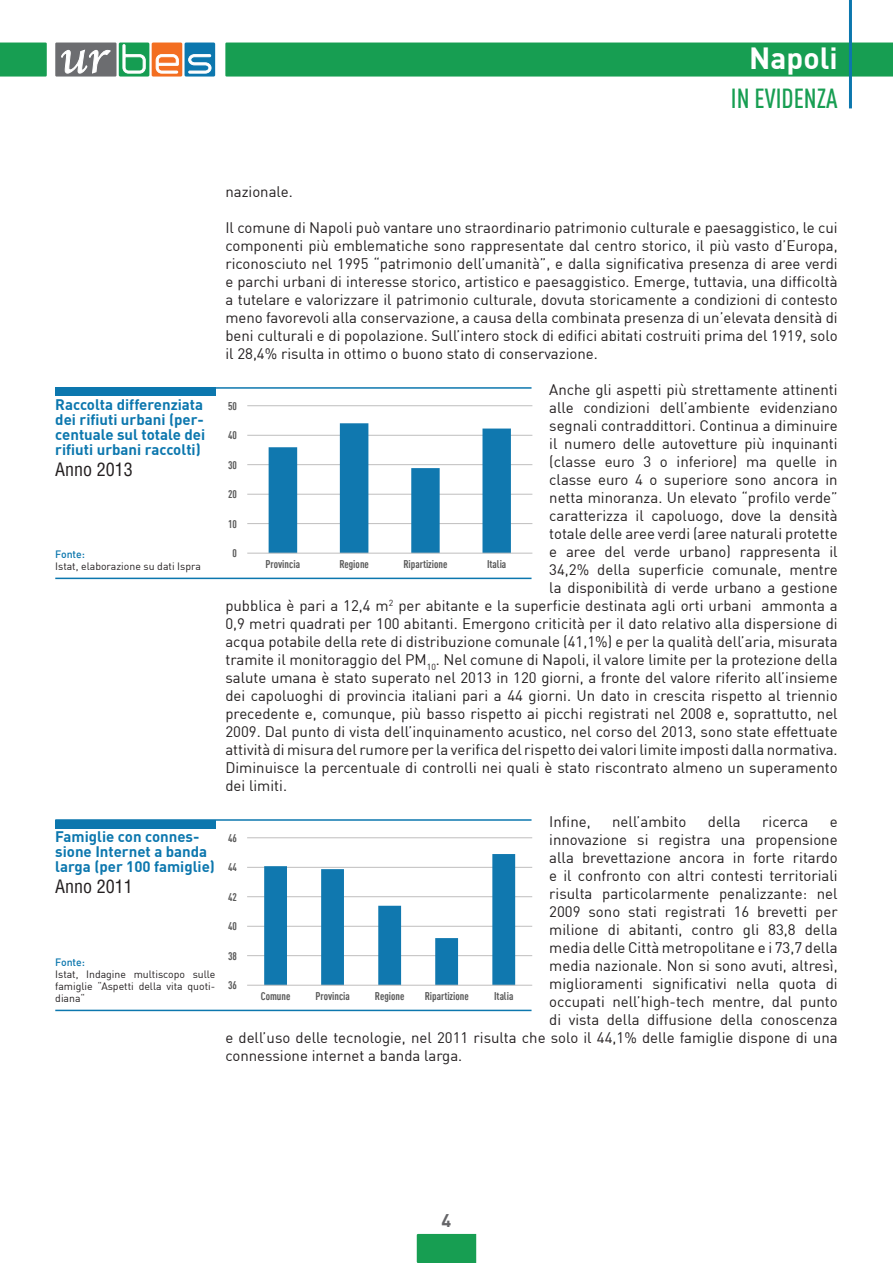
<style>
.page{position:relative;width:893px;height:1263px;background:#fff}
.page>*{position:absolute;margin:0;border:0;box-sizing:border-box;transform-origin:0 0}
.t1{font:700 30px "DIN";color:#fff}
.t2{font:500 27px "DIN Cond";color:#179e52}
.t3{font:condensed 18px "Helvetica LT Std";color:#231f20}
.t4{font:700 18px "DIN";color:#656568}
.t5{font:15px/18px "DIN";color:#231f20;text-align:justify}
.t6{font:700 15px/15px "DIN";color:#0c77ae}
.t7{font:700 10.95px "DIN Cond";color:#595959}
.t8{font:10.5px/12px "DIN";color:#231f20;text-align:justify}
.t9{font:500 10.5px "DIN";color:#0c77ae}
</style>
<div class="page">
<div style="left:55px;top:43px;width:62px;height:34px;background:#6c6d70"></div>
<div style="left:119px;top:43px;width:30px;height:34px;background:#159d52;border-radius:2px"></div>
<div style="left:152px;top:43px;width:30px;height:34px;background:#f36e21;border-radius:2px"></div>
<div style="left:185px;top:43px;width:30px;height:34px;background:#0c77ae;border-radius:2px"></div>
<svg style="left:123px;top:44px;width:23px;height:30px"></svg>
<svg style="left:156px;top:54px;width:23px;height:20px"></svg>
<svg style="left:188px;top:54px;width:23px;height:20px"></svg>
<svg style="left:61px;top:49px;width:50px;height:24px"></svg>
<div style="left:225px;top:43px;width:668px;height:34px;background:#179e52"></div>
<div style="left:0;top:43px;width:47px;height:34px;background:#179e52"></div>
<div style="left:417px;top:1234px;width:59px;height:29px;background:#179e52"></div>
<hr style="left:849px;top:0;width:3px;height:108px;background:#0c77ae">
<hr style="left:55px;top:1010px;width:476px;height:1px;background:#0c77ae">
<hr style="left:55px;top:819px;width:476px;height:2px;background:#0c77ae">
<div style="left:55px;top:820px;width:160px;height:8px;background:#0c77ae"></div>
<hr style="left:247px;top:955px;width:285px;height:1px;background:#bfbebe">
<hr style="left:247px;top:926px;width:285px;height:1px;background:#bfbebe">
<hr style="left:247px;top:896px;width:285px;height:1px;background:#bfbebe">
<hr style="left:247px;top:867px;width:285px;height:1px;background:#bfbebe">
<hr style="left:247px;top:837px;width:285px;height:1px;background:#bfbebe">
<svg style="left:264px;top:854px;width:251px;height:131px"></svg>
<hr style="left:247px;top:985px;width:285px;height:1px;background:#bfbebe">
<hr style="left:55px;top:578px;width:476px;height:1px;background:#0c77ae">
<hr style="left:55px;top:387px;width:476px;height:2px;background:#0c77ae">
<div style="left:55px;top:388px;width:160px;height:8px;background:#0c77ae"></div>
<hr style="left:247px;top:523px;width:285px;height:1px;background:#bfbebe">
<hr style="left:247px;top:494px;width:285px;height:1px;background:#bfbebe">
<hr style="left:247px;top:464px;width:285px;height:1px;background:#bfbebe">
<hr style="left:247px;top:435px;width:285px;height:1px;background:#bfbebe">
<hr style="left:247px;top:405px;width:285px;height:1px;background:#bfbebe">
<svg style="left:269px;top:423px;width:242px;height:130px"></svg>
<hr style="left:247px;top:553px;width:285px;height:1px;background:#bfbebe">
<h1 class="t1" style="left:749px;top:38px;width:90px">Napoli</h1>
<h2 class="t2" style="left:731px;top:82px;width:108px">IN EVIDENZA</h2>
<p class="t5" style="left:225px;top:182px;width:69px">nazionale.</p>
<p class="t5" style="left:225px;top:218px;width:614px">Il comune di Napoli può vantare uno straordinario patrimonio culturale e paesaggistico, le cui componenti più emblematiche sono rappresentate dal centro storico, il più vasto d’Europa, riconosciuto nel 1995 “patrimonio dell’umanità”, e dalla significativa presenza di aree verdi e parchi urbani di interesse storico, artistico e paesaggistico. Emerge, tuttavia, una difficoltà a tutelare e valorizzare il patrimonio culturale, dovuta storicamente a condizioni di contesto meno favorevoli alla conservazione, a causa della combinata presenza di un’elevata densità di beni culturali e di popolazione. Sull’intero stock di edifici abitati costruiti prima del 1919, solo il 28,4% risulta in ottimo o buono stato di conservazione.</p>
<p class="t5" style="left:549px;top:380px;width:290px">Anche gli aspetti più strettamente attinenti</p>
<p class="t5" style="left:549px;top:398px;width:290px">alle condizioni dell’ambiente evidenziano</p>
<p class="t5" style="left:549px;top:416px;width:290px">segnali contraddittori. Continua a diminuire</p>
<p class="t5" style="left:549px;top:434px;width:290px">il numero delle autovetture più inquinanti</p>
<p class="t5" style="left:549px;top:452px;width:290px">(classe euro 3 o inferiore) ma quelle in</p>
<p class="t5" style="left:549px;top:470px;width:290px">classe euro 4 o superiore sono ancora in</p>
<p class="t5" style="left:549px;top:488px;width:290px">netta minoranza. Un elevato “profilo verde”</p>
<p class="t5" style="left:549px;top:506px;width:290px">caratterizza il capoluogo, dove la densità</p>
<p class="t5" style="left:549px;top:524px;width:290px">totale delle aree verdi (aree naturali protette</p>
<p class="t5" style="left:549px;top:542px;width:290px">e aree del verde urbano) rappresenta il</p>
<p class="t5" style="left:549px;top:560px;width:290px">34,2% della superficie comunale, mentre</p>
<p class="t5" style="left:549px;top:578px;width:290px">la disponibilità di verde urbano a gestione</p>
<p class="t5" style="left:225px;top:596px;width:614px">pubblica è pari a 12,4 m<sup>2</sup> per abitante e la superficie destinata agli orti urbani ammonta a</p>
<p class="t5" style="left:225px;top:614px;width:614px">0,9 metri quadrati per 100 abitanti. Emergono criticità per il dato relativo alla dispersione di</p>
<p class="t5" style="left:225px;top:632px;width:614px">acqua potabile della rete di distribuzione comunale (41,1%) e per la qualità dell’aria, misurata</p>
<p class="t5" style="left:225px;top:650px;width:614px">tramite il monitoraggio del PM<sub>10</sub>. Nel comune di Napoli, il valore limite per la protezione della</p>
<p class="t5" style="left:225px;top:668px;width:614px">salute umana è stato superato nel 2013 in 120 giorni, a fronte del valore riferito all’insieme</p>
<p class="t5" style="left:225px;top:686px;width:614px">dei capoluoghi di provincia italiani pari a 44 giorni. Un dato in crescita rispetto al triennio</p>
<p class="t5" style="left:225px;top:704px;width:614px">precedente e, comunque, più basso rispetto ai picchi registrati nel 2008 e, soprattutto, nel</p>
<p class="t5" style="left:225px;top:722px;width:614px">2009. Dal punto di vista dell’inquinamento acustico, nel corso del 2013, sono state effettuate</p>
<p class="t5" style="left:225px;top:740px;width:614px">attività di misura del rumore per la verifica del rispetto dei valori limite imposti dalla normativa.</p>
<p class="t5" style="left:225px;top:758px;width:614px">Diminuisce la percentuale di controlli nei quali è stato riscontrato almeno un superamento</p>
<p class="t5" style="left:225px;top:776px;width:63px">dei limiti.</p>
<p class="t5" style="left:549px;top:812px;width:43px">Infine,</p>
<p class="t5" style="left:612px;top:812px;width:76px">nell’ambito</p>
<p class="t5" style="left:708px;top:812px;width:34px">della</p>
<p class="t5" style="left:762px;top:812px;width:48px">ricerca</p>
<p class="t5" style="left:830px;top:812px;width:9px">e</p>
<p class="t5" style="left:549px;top:830px;width:290px">innovazione si registra una propensione</p>
<p class="t5" style="left:549px;top:848px;width:290px">alla brevettazione ancora in forte ritardo</p>
<p class="t5" style="left:549px;top:866px;width:290px">e il confronto con altri contesti territoriali</p>
<p class="t5" style="left:549px;top:884px;width:290px">risulta particolarmente penalizzante: nel</p>
<p class="t5" style="left:549px;top:902px;width:290px">2009 sono stati registrati 16 brevetti per</p>
<p class="t5" style="left:549px;top:920px;width:290px">milione di abitanti, contro gli 83,8 della</p>
<p class="t5" style="left:549px;top:938px;width:290px">media delle Città metropolitane e i 73,7 della</p>
<p class="t5" style="left:549px;top:956px;width:290px">media nazionale. Non si sono avuti, altresì,</p>
<p class="t5" style="left:549px;top:974px;width:290px">miglioramenti significativi nella quota di</p>
<p class="t5" style="left:549px;top:992px;width:290px">occupati nell’high-tech mentre, dal punto</p>
<p class="t5" style="left:549px;top:1010px;width:290px">di vista della diffusione della conoscenza</p>
<p class="t5" style="left:225px;top:1028px;width:614px">e dell’uso delle tecnologie, nel 2011 risulta che solo il 44,1% delle famiglie dispone di una</p>
<p class="t5" style="left:225px;top:1046px;width:238px">connessione internet a banda larga.</p>
<p class="t6" style="left:55px;top:396px;width:151px">Raccolta differenziata dei rifiuti urbani (per&shy;centuale sul totale dei rifiuti urbani raccolti)</p>
<p class="t3" style="left:55px;top:458px;width:79px">Anno 2013</p>
<p class="t7" style="left:228px;top:399px;width:10px">50</p>
<p class="t7" style="left:228px;top:429px;width:10px">40</p>
<p class="t7" style="left:228px;top:458px;width:10px">30</p>
<p class="t7" style="left:228px;top:487px;width:10px">20</p>
<p class="t7" style="left:228px;top:517px;width:10px">10</p>
<p class="t7" style="left:233px;top:546px;width:6px">0</p>
<p class="t9" style="left:55px;top:547px;width:31px">Fonte:</p>
<p class="t8" style="left:55px;top:560px;width:147px">Istat, elaborazione su dati Ispra</p>
<p class="t7" style="left:266px;top:558px;width:36px">Provincia</p>
<p class="t7" style="left:339px;top:558px;width:31px">Regione</p>
<p class="t7" style="left:403px;top:558px;width:46px">Ripartizione</p>
<p class="t7" style="left:487px;top:558px;width:21px">Italia</p>
<p class="t6" style="left:55px;top:828px;width:161px">Famiglie con connes&shy;sione Internet a banda larga (per 100 famiglie)</p>
<p class="t3" style="left:55px;top:875px;width:79px">Anno 2011</p>
<p class="t7" style="left:228px;top:831px;width:10px">46</p>
<p class="t7" style="left:228px;top:861px;width:10px">44</p>
<p class="t7" style="left:228px;top:890px;width:10px">42</p>
<p class="t7" style="left:228px;top:919px;width:10px">40</p>
<p class="t7" style="left:228px;top:949px;width:10px">38</p>
<p class="t9" style="left:55px;top:955px;width:31px">Fonte:</p>
<p class="t8" style="left:55px;top:968px;width:162px">Istat, Indagine multiscopo sulle famiglie “Aspetti della vita quoti&shy;diana“</p>
<p class="t7" style="left:228px;top:978px;width:10px">36</p>
<p class="t7" style="left:261px;top:990px;width:31px">Comune</p>
<p class="t7" style="left:315px;top:990px;width:36px">Provincia</p>
<p class="t7" style="left:375px;top:990px;width:31px">Regione</p>
<p class="t7" style="left:425px;top:990px;width:46px">Ripartizione</p>
<p class="t7" style="left:494px;top:990px;width:21px">Italia</p>
<p class="t4" style="left:442px;top:1209px;width:11px">4</p>
</div>
